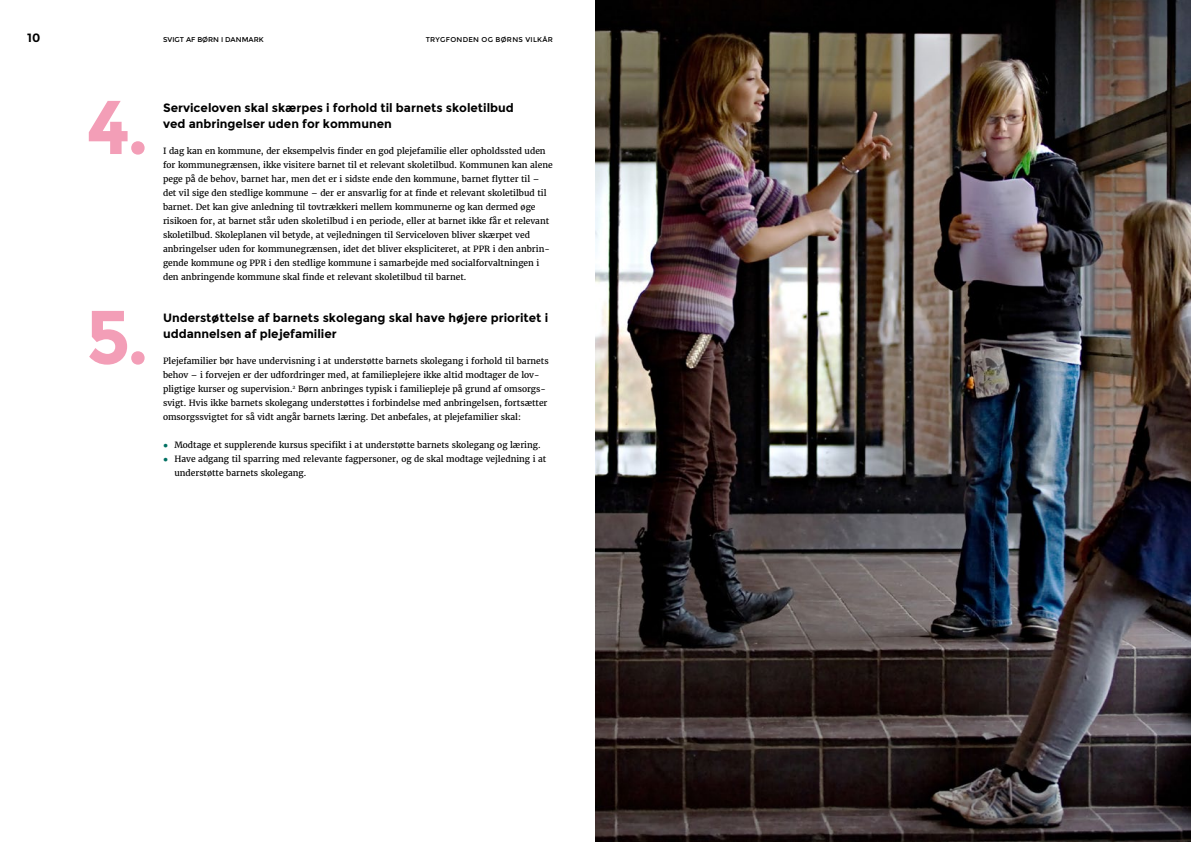
<style>
.page{position:relative;width:1191px;height:842px;background:#fff}
.page>*{position:absolute;margin:0;border:0;box-sizing:border-box;transform-origin:0 0}
.t1{font:700 76px "Montserrat";color:#f39eb7}
.t2{font:700 12px/16px "Montserrat";color:#000}
.t3{font:8.5px/14px "Merriweather";color:#000}
.t4{font:7px "Montserrat";letter-spacing:.04em;color:#000}
.t5{font:7px "Montserrat";color:#000}
.s1{font-family:"Arial";font-weight:900;color:#007062}
</style>
<div class="page">
<img style="left:595px;top:0;width:596px;height:842px">
<h2 class="t2" style="left:27px;top:30px;width:15px">10</h2>
<p class="t5" style="left:163px;top:35px;width:102px">SVIGT AF BØRN I DANMARK</p>
<p class="t4" style="left:426px;top:35px;width:129px">TRYGFONDEN OG BØRNS VILKÅR</p>
<h1 class="t1" style="left:86px;top:82px;width:64px">4.</h1>
<h1 class="t1" style="left:85px;top:292px;width:65px">5.</h1>
<h2 class="t2" style="left:163px;top:100px;width:352px">Serviceloven skal skærpes i forhold til barnets skoletilbud ved anbringelser uden for kommunen</h2>
<p class="t3" style="left:163px;top:144px;width:391px">I dag kan en kommune, der eksempelvis finder en god plejefamilie eller opholdssted uden for kommunegrænsen, ikke visitere barnet til et relevant skoletilbud. Kommunen kan alene pege på de behov, barnet har, men det er i sidste ende den kommune, barnet flytter til – det vil sige den stedlige kommune – der er ansvarlig for at finde et relevant skoletilbud til barnet. Det kan give anledning til tovtrækkeri mellem kommunerne og kan dermed øge risikoen for, at barnet står uden skoletilbud i en periode, eller at barnet ikke får et relevant skoletilbud. Skoleplanen vil betyde, at vejledningen til Serviceloven bliver skærpet ved anbringelser uden for kommunegrænsen, idet det bliver ekspliciteret, at PPR i den anbrin&shy;gende kommune og PPR i den stedlige kommune i samarbejde med socialforvaltningen i den anbringende kommune skal finde et relevant skoletilbud til barnet.</p>
<h2 class="t2" style="left:163px;top:310px;width:387px">Understøttelse af barnets skolegang skal have højere prioritet i uddannelsen af plejefamilier</h2>
<p class="t3" style="left:163px;top:354px;width:387px">Plejefamilier bør have undervisning i at understøtte barnets skolegang i forhold til barnets behov – i forvejen er der udfordringer med, at familieplejere ikke altid modtager de lov&shy;pligtige kurser og supervision.<sup>2</sup> Børn anbringes typisk i familiepleje på grund af omsorgs&shy;svigt. Hvis ikke barnets skolegang understøttes i forbindelse med anbringelsen, fortsætter omsorgssvigtet for så vidt angår barnets læring. Det anbefales, at plejefamilier skal:</p>
<p class="t3" style="left:163px;top:438px;width:379px"><span class="s1">●</span> Modtage et supplerende kursus specifikt i at understøtte barnets skolegang og læring.</p>
<p class="t3" style="left:174px;top:452px;width:373px;text-indent:-11px"><span class="s1">●</span> Have adgang til sparring med relevante fagpersoner, og de skal modtage vejledning i at understøtte barnets skolegang.</p>
</div>
